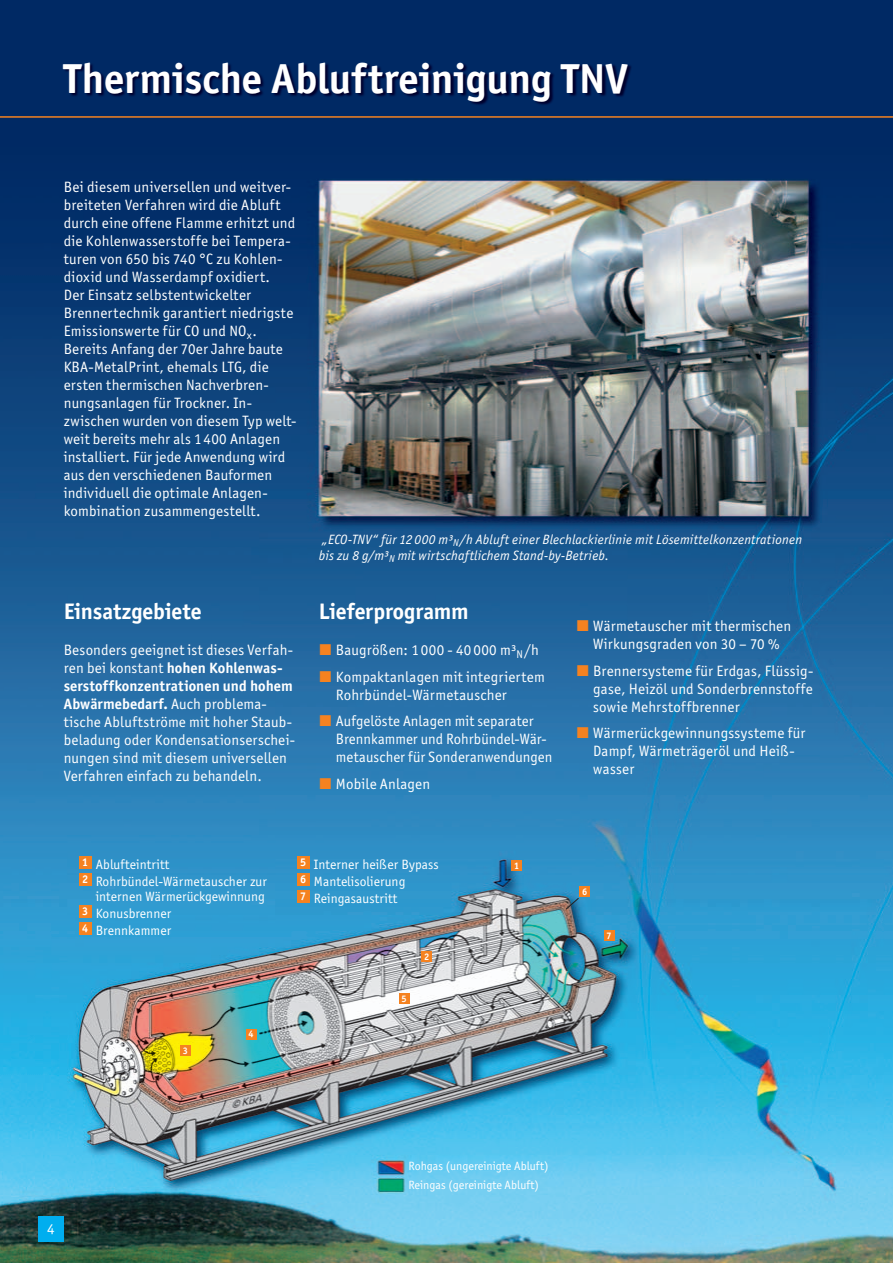
<style>
.page{position:relative;width:893px;height:1263px;background:#fff}
.page>*{position:absolute;margin:0;border:0;box-sizing:border-box;transform-origin:0 0}
.t1{font:700 42px "ITC Officina Sans";color:#fff}
.t2{font:700 22.5px "ITC Officina Sans";letter-spacing:-.005em;color:#fff}
.t3{font:15px/18px "ITC Officina Sans";letter-spacing:.015em;color:#fff}
.t4{font:13.5px/17.1px "ITC Officina Sans";letter-spacing:.005em;color:#fff}
.t5{font:italic 13.5px/16.2px "ITC Officina Sans";letter-spacing:.015em;color:#fff}
.t6{font:12px/18.5px "ITC Officina Sans";color:#fff}
.t7{font:700 9.6px "ITC Officina Sans";color:#fff}
.s1{font-weight:700}
</style>
<div class="page">
<img style="left:0;top:0;width:893px;height:1263px">
<img style="left:62px;top:62px;width:570px;height:45px">
<div style="left:79px;top:856px;width:12px;height:12px;background:#f58220"></div>
<div style="left:79px;top:873px;width:12px;height:13px;background:#f58220"></div>
<div style="left:79px;top:905px;width:12px;height:13px;background:#f58220"></div>
<div style="left:79px;top:922px;width:12px;height:13px;background:#f58220"></div>
<div style="left:297px;top:856px;width:13px;height:12px;background:#f58220"></div>
<div style="left:297px;top:873px;width:13px;height:13px;background:#f58220"></div>
<div style="left:297px;top:890px;width:13px;height:13px;background:#f58220"></div>
<div style="left:511px;top:860px;width:11px;height:11px;background:#f58220"></div>
<div style="left:421px;top:951px;width:11px;height:11px;background:#f58220"></div>
<div style="left:399px;top:993px;width:11px;height:11px;background:#f58220"></div>
<div style="left:180px;top:1045px;width:11px;height:11px;background:#f58220"></div>
<div style="left:246px;top:1029px;width:11px;height:11px;background:#f58220"></div>
<div style="left:604px;top:930px;width:10px;height:11px;background:#f58220"></div>
<svg style="left:565px;top:897px;width:15px;height:13px"></svg>
<div style="left:579px;top:886px;width:11px;height:11px;background:#f58220"></div>
<hr style="left:0;top:116px;width:893px;height:2px;background:#f58220">
<div style="left:38px;top:1216px;width:26px;height:26px;background:#00aeef"></div>
<svg style="left:320px;top:644px;width:11px;height:11px"></svg>
<svg style="left:320px;top:671px;width:11px;height:11px"></svg>
<svg style="left:320px;top:715px;width:11px;height:11px"></svg>
<svg style="left:320px;top:778px;width:11px;height:11px"></svg>
<svg style="left:577px;top:620px;width:11px;height:11px"></svg>
<svg style="left:577px;top:665px;width:11px;height:11px"></svg>
<svg style="left:577px;top:727px;width:11px;height:11px"></svg>
<h1 class="t1" style="left:64px;top:61px;width:565px">Thermische Abluftreinigung TNV</h1>
<p class="t3" style="left:64px;top:179px;width:234px">Bei diesem universellen und weitver&shy;breiteten Verfahren wird die Abluft durch eine offene Flamme erhitzt und die Kohlenwasserstoffe bei Tempera&shy;turen von 650 bis 740 °C zu Kohlen&shy;dioxid und Wasserdampf oxidiert.<br>Der Einsatz selbstentwickelter Brennertechnik garantiert niedrigste Emissionswerte für CO und NO<sub>x</sub>.<br>Bereits Anfang der 70er Jahre baute KBA-MetalPrint, ehemals LTG, die ersten thermischen Nachverbren&shy;nungsanlagen für Trockner. In&shy;zwischen wurden von diesem Typ welt&shy;weit bereits mehr als 1 400 Anlagen installiert. Für jede Anwendung wird aus den verschiedenen Bauformen individuell die optimale Anlagen&shy;kombination zusammengestellt.</p>
<h2 class="t2" style="left:64px;top:602px;width:139px">Einsatzgebiete</h2>
<p class="t3" style="left:64px;top:642px;width:233px">Besonders geeignet ist dieses Verfah&shy;ren bei konstant <span class="s1">hohen Kohlenwas&shy;serstoffkonzentrationen und hohem Abwärmebedarf.</span> Auch problema&shy;tische Abluftströme mit hoher Staub&shy;beladung oder Kondensationserschei&shy;nungen sind mit diesem universellen Verfahren einfach zu behandeln.</p>
<p class="t5" style="left:319px;top:532px;width:485px">„ECO-TNV“ für 12 000 m³<sub>N</sub> /h Abluft einer Blechlackierlinie mit Lösemittelkonzentrationen bis zu 8 g/m³<sub>N</sub> mit wirtschaftlichem Stand-by-Betrieb.</p>
<h2 class="t2" style="left:319px;top:602px;width:151px">Lieferprogramm</h2>
<p class="t3" style="left:336px;top:638px;width:210px;line-height:26.5px">Baugrößen: 1 000 - 40 000 m³<sub>N</sub>/h<br>Kompaktanlagen mit integriertem</p>
<p class="t3" style="left:336px;top:682px;width:199px;line-height:26.5px">Rohrbündel-Wärmetauscher<br>Aufgelöste Anlagen mit separater</p>
<p class="t3" style="left:336px;top:731px;width:218px">Brennkammer und Rohrbündel-Wär&shy;metauscher für Sonderanwendungen</p>
<p class="t3" style="left:336px;top:775px;width:96px">Mobile Anlagen</p>
<p class="t3" style="left:593px;top:618px;width:199px">Wärmetauscher mit thermischen<br>Wirkungsgraden von 30 – 70 %</p>
<p class="t3" style="left:593px;top:662px;width:222px;text-align:justify">Brennersysteme für Erdgas, Flüssig&shy;gase, Heizöl und Sonderbrennstoffe sowie Mehrstoffbrenner</p>
<p class="t3" style="left:593px;top:725px;width:214px">Wärmerückgewinnungssysteme für<br>Dampf, Wärmeträgeröl und Heiß&shy;wasser</p>
<p class="t4" style="left:82px;top:856px;width:186px"><sup>1</sup> Ablufteintritt<br><sup>2</sup> Rohrbündel-Wärmetauscher zur</p>
<p class="t4" style="left:82px;top:888px;width:184px;text-indent:14px">internen Wärmerückgewinnung<br><sup>3</sup> Konusbrenner<br><sup>4</sup> Brennkammer</p>
<p class="t7" style="left:183px;top:1046px;width:7px">3</p>
<p class="t7" style="left:249px;top:1030px;width:7px">4</p>
<p class="t4" style="left:300px;top:856px;width:140px"><sup>5</sup> Interner heißer Bypass<br><sup>6</sup> Mantelisolierung<br><sup>7</sup> Reingasaustritt</p>
<p class="t7" style="left:514px;top:862px;width:7px">1</p>
<p class="t7" style="left:402px;top:995px;width:7px">5</p>
<p class="t7" style="left:424px;top:952px;width:7px">2</p>
<p class="t7" style="left:582px;top:887px;width:7px">6</p>
<p class="t7" style="left:606px;top:932px;width:7px">7</p>
<p class="t3" style="left:47px;top:1220px;width:9px">4</p>
<p class="t6" style="left:409px;top:1158px;width:142px">Rohgas (ungereinigte Abluft)<br>Reingas (gereinigte Abluft)</p>
</div>
